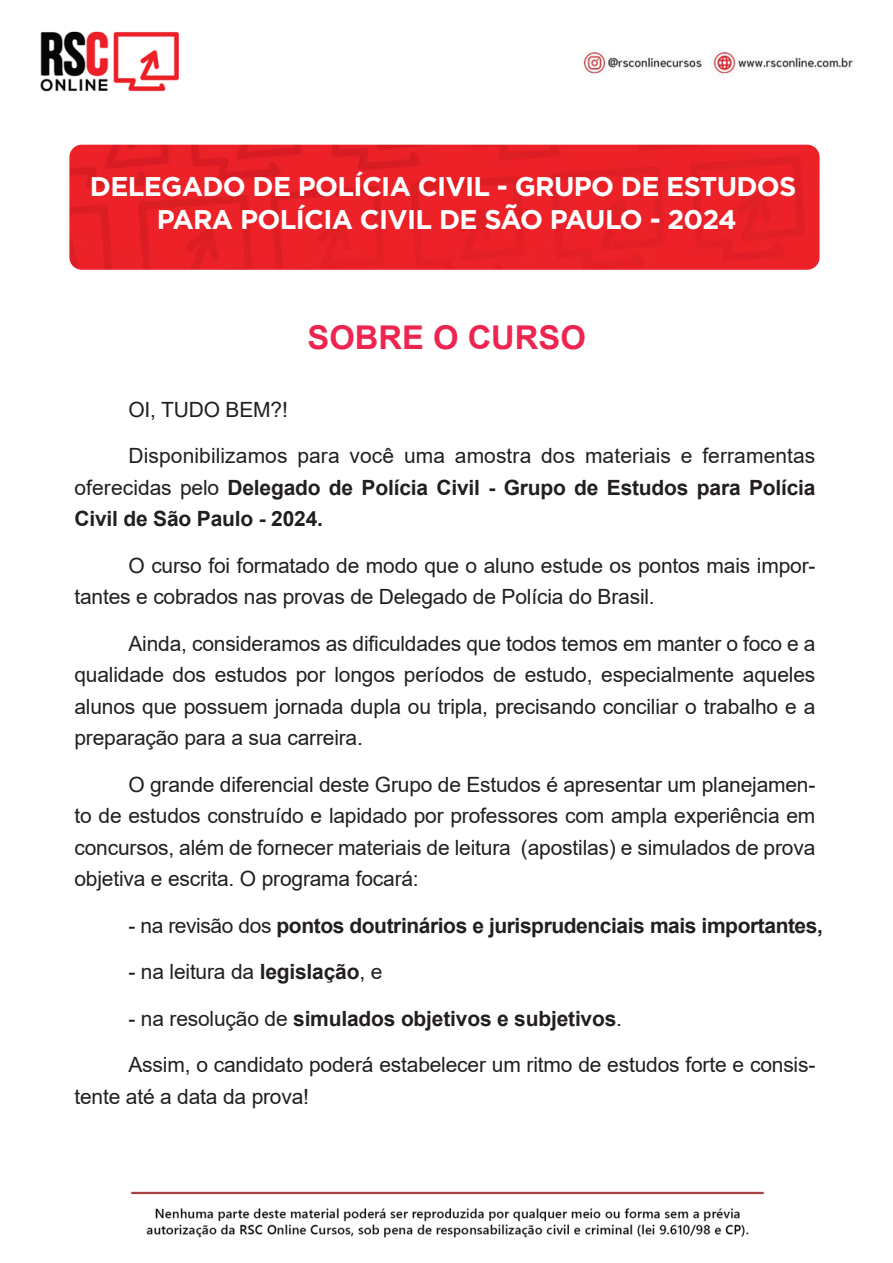
<style>
.page{position:relative;width:893px;height:1263px;background:#fff}
.page>*{position:absolute;margin:0;border:0;box-sizing:border-box;transform-origin:0 0}
.t1{font:700 32.7px "Arial";color:#ed2550}
.t2{font:700 27px/32.4px "Gotham";letter-spacing:-.025em;color:#fff;text-align:center}
.t3{font:21px/31.5px "Arial";letter-spacing:-.01em;color:#231f20;text-align:justify}
.t4{font:700 21px "Arial";letter-spacing:-.02em;color:#231f20}
.s1{font-weight:700}
.s2{font-weight:400}
</style>
<div class="page">
<img style="left:40px;top:31px;width:813px;height:1207px">
<img style="left:69px;top:145px;width:750px;height:125px">
<p class="t2" style="left:90px;top:170px;width:708px">DELEGADO DE POLÍCIA CIVIL - GRUPO DE ESTUDOS<br>PARA POLÍCIA CIVIL DE SÃO PAULO - 2024</p>
<h1 class="t1" style="left:307px;top:315px;width:280px">SOBRE O CURSO</h1>
<p class="t3" style="left:128px;top:393px;width:161px">OI, TUDO BEM?!</p>
<p class="t3" style="left:74px;top:440px;width:743px;text-indent:54px">Disponibilizamos para você uma amostra dos materiais e ferramentas oferecidas pelo <span class="s1">Delegado de Polícia Civil - Grupo de Estudos para Polícia Civil de São Paulo - 2024.</span></p>
<p class="t3" style="left:74px;top:549px;width:742px;text-indent:54px">O curso foi formatado de modo que o aluno estude os pontos mais impor&shy;tantes e cobrados nas provas de Delegado de Polícia do Brasil.</p>
<p class="t3" style="left:74px;top:627px;width:742px;text-indent:54px">Ainda, consideramos as dificuldades que todos temos em manter o foco e a qualidade dos estudos por longos períodos de estudo, especialmente aqueles alunos que possuem jornada dupla ou tripla, precisando conciliar o trabalho e a preparação para a sua carreira.</p>
<p class="t3" style="left:74px;top:768px;width:742px;text-indent:54px">O grande diferencial deste Grupo de Estudos é apresentar um planejamen&shy;to de estudos construído e lapidado por professores com ampla experiência em concursos, além de fornecer materiais de leitura (apostilas) e simulados de prova objetiva e escrita. O programa focará:</p>
<p class="t4" style="left:128px;top:910px;width:696px"><span class="s2">- na revisão dos</span> pontos doutrinários e jurisprudenciais mais importantes,</p>
<p class="t3" style="left:128px;top:956px;width:255px">- na leitura da <span class="s1">legislação</span>, e</p>
<p class="t4" style="left:128px;top:1003px;width:495px"><span class="s2">- na resolução de</span> simulados objetivos e subjetivos<span class="s2">.</span></p>
<p class="t3" style="left:74px;top:1049px;width:742px;text-indent:54px">Assim, o candidato poderá estabelecer um ritmo de estudos forte e consis&shy;tente até a data da prova!</p>
</div>
